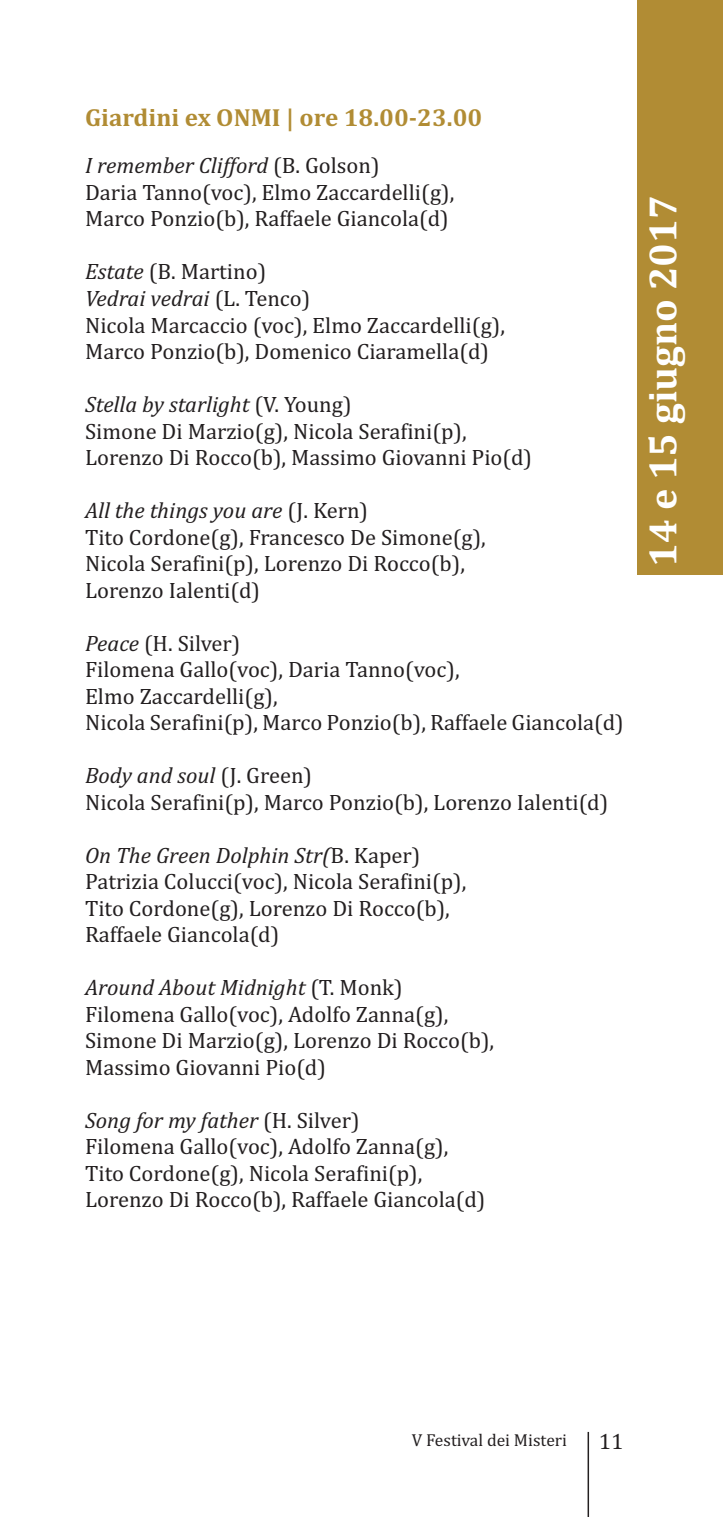
<style>
.page{position:relative;width:723px;height:1517px;background:#fff}
.page>*{position:absolute;margin:0;border:0;box-sizing:border-box;transform-origin:0 0}
.t1{font:700 40px "Cambria";color:#fff}
.t2{font:700 25px "Cambria";color:#b18c34}
.t3{font:22.5px/26.5px "Cambria";color:#231f20}
.t4{font:17.5px "Cambria";color:#231f20}
.s1{font-style:italic}
</style>
<div class="page">
<div style="left:638px;top:0;width:85px;height:574px;background:#b18c34"></div>
<hr style="left:587px;top:1431px;width:2px;height:86px;background:#231f20">
<p class="t2" style="left:85px;top:102px;width:399px">Giardini ex ONMI | ore 18.00-23.00</p>
<p class="t3" style="left:85px;top:152px;width:371px"><span class="s1">I remember Clifford</span> (B. Golson)<br>Daria Tanno(voc), Elmo Zaccardelli(g),<br>Marco Ponzio(b), Raffaele Giancola(d)</p>
<p class="t3" style="left:85px;top:258px;width:421px"><span class="s1">Estate</span> (B. Martino)<br><span class="s1">Vedrai vedrai</span> (L. Tenco)<br>Nicola Marcaccio (voc), Elmo Zaccardelli(g), Marco Ponzio(b), Domenico Ciaramella(d)</p>
<p class="t3" style="left:85px;top:391px;width:449px"><span class="s1">Stella by starlight</span> (V. Young)<br>Simone Di Marzio(g), Nicola Serafini(p),<br>Lorenzo Di Rocco(b), Massimo Giovanni Pio(d)</p>
<p class="t3" style="left:85px;top:497px;width:402px"><span class="s1">All the things you are</span> (J. Kern)<br>Tito Cordone(g), Francesco De Simone(g), Nicola Serafini(p), Lorenzo Di Rocco(b), Lorenzo Ialenti(d)</p>
<p class="t3" style="left:85px;top:629px;width:540px"><span class="s1">Peace</span> (H. Silver)<br>Filomena Gallo(voc), Daria Tanno(voc),<br>Elmo Zaccardelli(g),<br>Nicola Serafini(p), Marco Ponzio(b), Raffaele Giancola(d)</p>
<p class="t3" style="left:85px;top:762px;width:525px"><span class="s1">Body and soul</span> (J. Green)<br>Nicola Serafini(p), Marco Ponzio(b), Lorenzo Ialenti(d)</p>
<p class="t3" style="left:85px;top:841px;width:383px"><span class="s1">On The Green Dolphin Str(</span>B. Kaper)<br>Patrizia Colucci(voc), Nicola Serafini(p), Tito Cordone(g), Lorenzo Di Rocco(b), Raffaele Giancola(d)</p>
<p class="t3" style="left:85px;top:974px;width:411px"><span class="s1">Around About Midnight</span> (T. Monk)<br>Filomena Gallo(voc), Adolfo Zanna(g), Simone Di Marzio(g), Lorenzo Di Rocco(b), Massimo Giovanni Pio(d)</p>
<p class="t3" style="left:85px;top:1106px;width:402px"><span class="s1">Song for my father</span> (H. Silver)<br>Filomena Gallo(voc), Adolfo Zanna(g), Tito Cordone(g), Nicola Serafini(p), Lorenzo Di Rocco(b), Raffaele Giancola(d)</p>
<h1 class="t1" style="left:639px;top:567px;width:372px;rotate:-90deg">14 e 15 giugno 2017</h1>
<p class="t4" style="left:412px;top:1429px;width:157px">V Festival dei Misteri</p>
<p class="t3" style="left:599px;top:1428px;width:26px">11</p>
</div>
